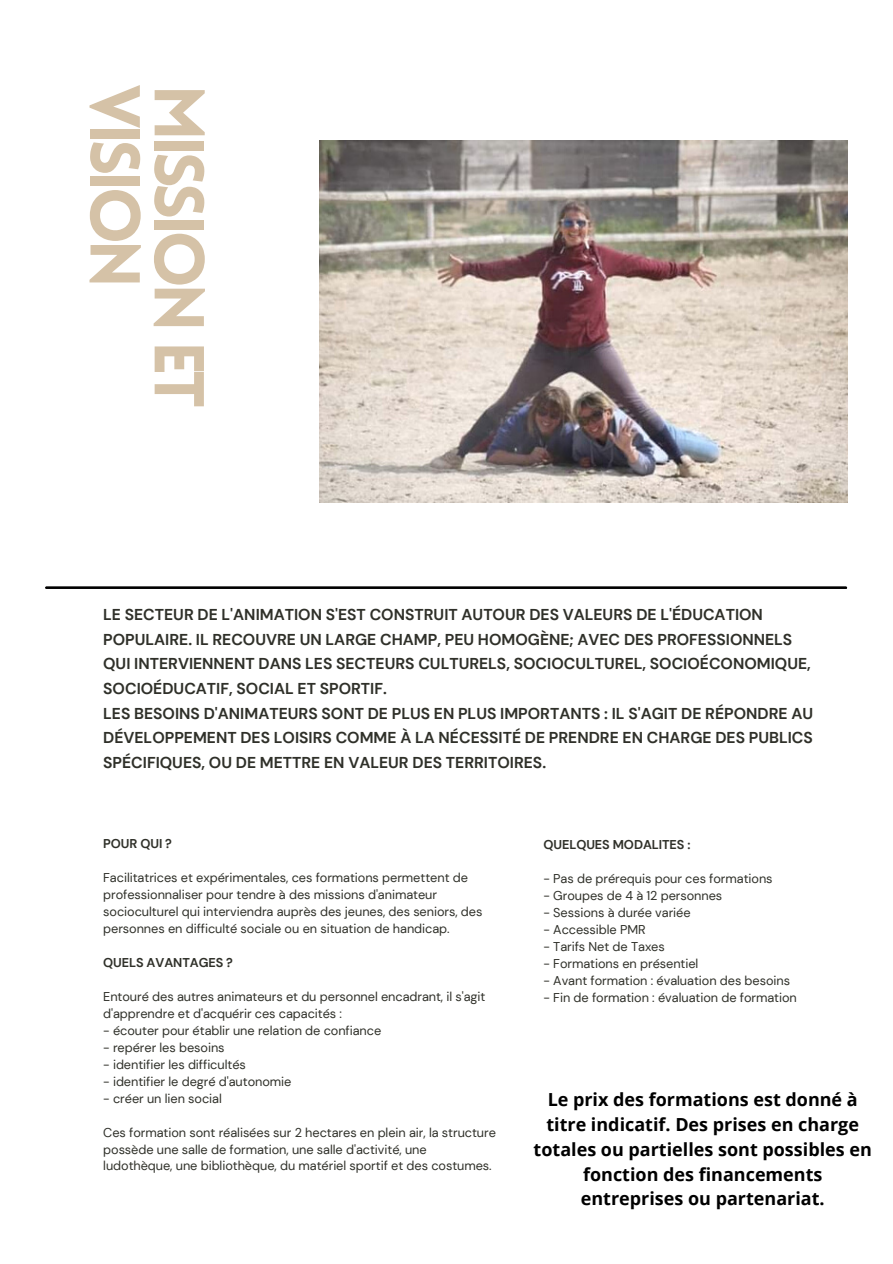
<style>
.page{position:relative;width:893px;height:1264px;background:#fff}
.page>*{position:absolute;margin:0;border:0;box-sizing:border-box;transform-origin:0 0}
.t1{font:900 69px/64.1px "Lovelo";letter-spacing:-.075em;color:#d5c2a7}
.t2{font:700 18px/24.8px "Open Sans";color:#000;text-align:center}
.t3{font:700 15.75px/24.8px "DM Sans";color:#2f3029}
.t4{font:12.75px/17px "DM Sans";letter-spacing:-.005em;color:#2f3029}
.t5{font:700 12.75px "DM Sans";letter-spacing:-.005em;color:#2f3029}
</style>
<div class="page">
<img style="left:320px;top:140px;width:527px;height:362px">
<hr style="left:46px;top:586px;width:800px;height:3px;background:#000">
<p class="t1" style="left:204px;top:85px;width:325px;rotate:90deg">MISSION ET<br>VISION</p>
<p class="t3" style="left:103px;top:602px;width:709px">LE SECTEUR DE L'ANIMATION S'EST CONSTRUIT AUTOUR DES VALEURS DE L'ÉDUCATION POPULAIRE. IL RECOUVRE UN LARGE CHAMP, PEU HOMOGÈNE; AVEC DES PROFESSIONNELS QUI INTERVIENNENT DANS LES SECTEURS CULTURELS, SOCIOCULTUREL, SOCIOÉCONOMIQUE, SOCIOÉDUCATIF, SOCIAL ET SPORTIF.</p>
<p class="t3" style="left:103px;top:701px;width:711px;text-align:justify">LES BESOINS D'ANIMATEURS SONT DE PLUS EN PLUS IMPORTANTS : IL S'AGIT DE RÉPONDRE AU DÉVELOPPEMENT DES LOISIRS COMME À LA NÉCESSITÉ DE PRENDRE EN CHARGE DES PUBLICS SPÉCIFIQUES, OU DE METTRE EN VALEUR DES TERRITOIRES.</p>
<p class="t5" style="left:103px;top:835px;width:70px">POUR QUI ?</p>
<p class="t4" style="left:103px;top:868px;width:380px">Facilitatrices et expérimentales, ces formations permettent de professionnaliser pour tendre à des missions d'animateur socioculturel qui interviendra auprès des jeunes, des seniors, des personnes en difficulté sociale ou en situation de handicap.</p>
<p class="t5" style="left:103px;top:953px;width:131px">QUELS AVANTAGES ?</p>
<p class="t4" style="left:103px;top:987px;width:384px">Entouré des autres animateurs et du personnel encadrant, il s'agit d'apprendre et d'acquérir ces capacités :</p>
<p class="t4" style="left:103px;top:1021px;width:279px">- écouter pour établir une relation de confiance</p>
<p class="t4" style="left:103px;top:1038px;width:123px">- repérer les besoins</p>
<p class="t4" style="left:103px;top:1055px;width:144px">- identifier les difficultés</p>
<p class="t4" style="left:103px;top:1072px;width:190px">- identifier le degré d'autonomie</p>
<p class="t4" style="left:103px;top:1089px;width:120px">- créer un lien social</p>
<p class="t4" style="left:103px;top:1123px;width:394px">Ces formation sont réalisées sur 2 hectares en plein air, la structure possède une salle de formation, une salle d'activité, une ludothèque, une bibliothèque, du matériel sportif et des costumes.</p>
<p class="t5" style="left:543px;top:836px;width:148px">QUELQUES MODALITES :</p>
<p class="t4" style="left:543px;top:870px;width:230px">- Pas de prérequis pour ces formations</p>
<p class="t4" style="left:543px;top:887px;width:180px">- Groupes de 4 à 12 personnes</p>
<p class="t4" style="left:543px;top:904px;width:149px">- Sessions à durée variée</p>
<p class="t4" style="left:543px;top:921px;width:104px">- Accessible PMR</p>
<p class="t4" style="left:543px;top:938px;width:123px">- Tarifs Net de Taxes</p>
<p class="t4" style="left:543px;top:955px;width:156px">- Formations en présentiel</p>
<p class="t4" style="left:543px;top:972px;width:248px">- Avant formation : évaluation des besoins</p>
<p class="t4" style="left:543px;top:989px;width:255px">- Fin de formation : évaluation de formation</p>
<p class="t2" style="left:533px;top:1086px;width:340px">Le prix des formations est donné à titre indicatif. Des prises en charge totales ou partielles sont possibles en fonction des financements entreprises ou partenariat.</p>
</div>
